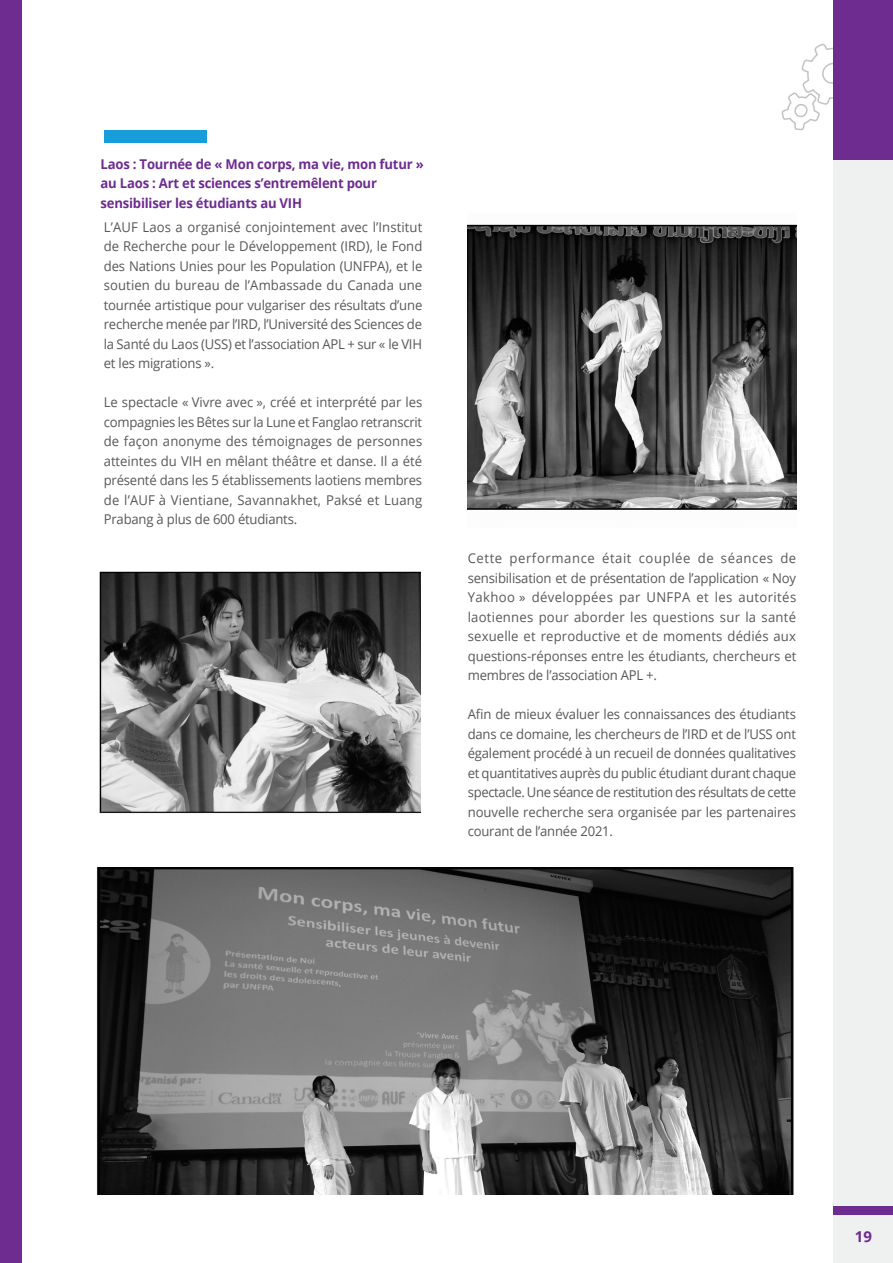
<style>
.page{position:relative;width:893px;height:1263px;background:#fff}
.page>*{position:absolute;margin:0;border:0;box-sizing:border-box;transform-origin:0 0}
.t1{font:700 15px "Open Sans";color:#6e2c91}
.texte_DP{font:13.5px/19.5px "Open Sans";letter-spacing:-.015em;color:#57585a;text-align:justify}
.texte_DP-2{font:700 13.5px/19.5px "Open Sans";letter-spacing:-.015em;color:#6e2c91}
</style>
<div class="page">
<svg style="left:781px;top:41px;width:53px;height:90px"></svg>
<div style="left:0;top:0;width:21px;height:1263px;background:#6e2c91"></div>
<div style="left:834px;top:160px;width:59px;height:1103px;background:#eff0f0"></div>
<div style="left:834px;top:0;width:59px;height:160px;background:#6e2c91"></div>
<div style="left:834px;top:1206px;width:59px;height:8px;background:#6e2c91"></div>
<div style="left:104px;top:130px;width:102px;height:13px;background:#179dd9"></div>
<img style="left:97px;top:868px;width:697px;height:327px">
<img style="left:468px;top:224px;width:328px;height:286px">
<img style="left:99px;top:571px;width:321px;height:243px">
<p class="texte_DP-2" style="left:101px;top:154px;width:325px">Laos : Tournée de « Mon corps, ma vie, mon futur » au Laos : Art et sciences s’entremêlent pour sensibiliser les étudiants au VIH</p>
<p class="texte_DP" style="left:104px;top:217px;width:320px">L’AUF Laos a organisé conjointement avec l’Institut de Recherche pour le Développement (IRD), le Fond des Nations Unies pour les Population (UNFPA), et le soutien du bureau de l’Ambassade du Canada une tournée artistique pour vulgariser des résultats d’une recherche menée par l’IRD, l’Université des Sciences de la Santé du Laos (USS) et l’association APL + sur « le VIH et les migrations ».</p>
<p class="texte_DP" style="left:104px;top:392px;width:320px">Le spectacle « Vivre avec », créé et interprété par les compagnies les Bêtes sur la Lune et Fanglao retranscrit de façon anonyme des témoignages de personnes atteintes du VIH en mêlant théâtre et danse. Il a été présenté dans les 5 établissements laotiens membres de l’AUF à Vientiane, Savannakhet, Paksé et Luang Prabang à plus de 600 étudiants.</p>
<p class="texte_DP" style="left:468px;top:548px;width:330px">Cette performance était couplée de séances de sensibilisation et de présentation de l’application « Noy Yakhoo » développées par UNFPA et les autorités laotiennes pour aborder les questions sur la santé sexuelle et reproductive et de moments dédiés aux questions-réponses entre les étudiants, chercheurs et membres de l’association APL +.</p>
<p class="texte_DP" style="left:468px;top:704px;width:330px">Afin de mieux évaluer les connaissances des étudiants dans ce domaine, les chercheurs de l’IRD et de l’USS ont également procédé à un recueil de données qualitatives et quantitatives auprès du public étudiant durant chaque spectacle. Une séance de restitution des résultats de cette nouvelle recherche sera organisée par les partenaires courant de l’année 2021.</p>
<p class="t1" style="left:855px;top:1226px;width:19px">19</p>
</div>
